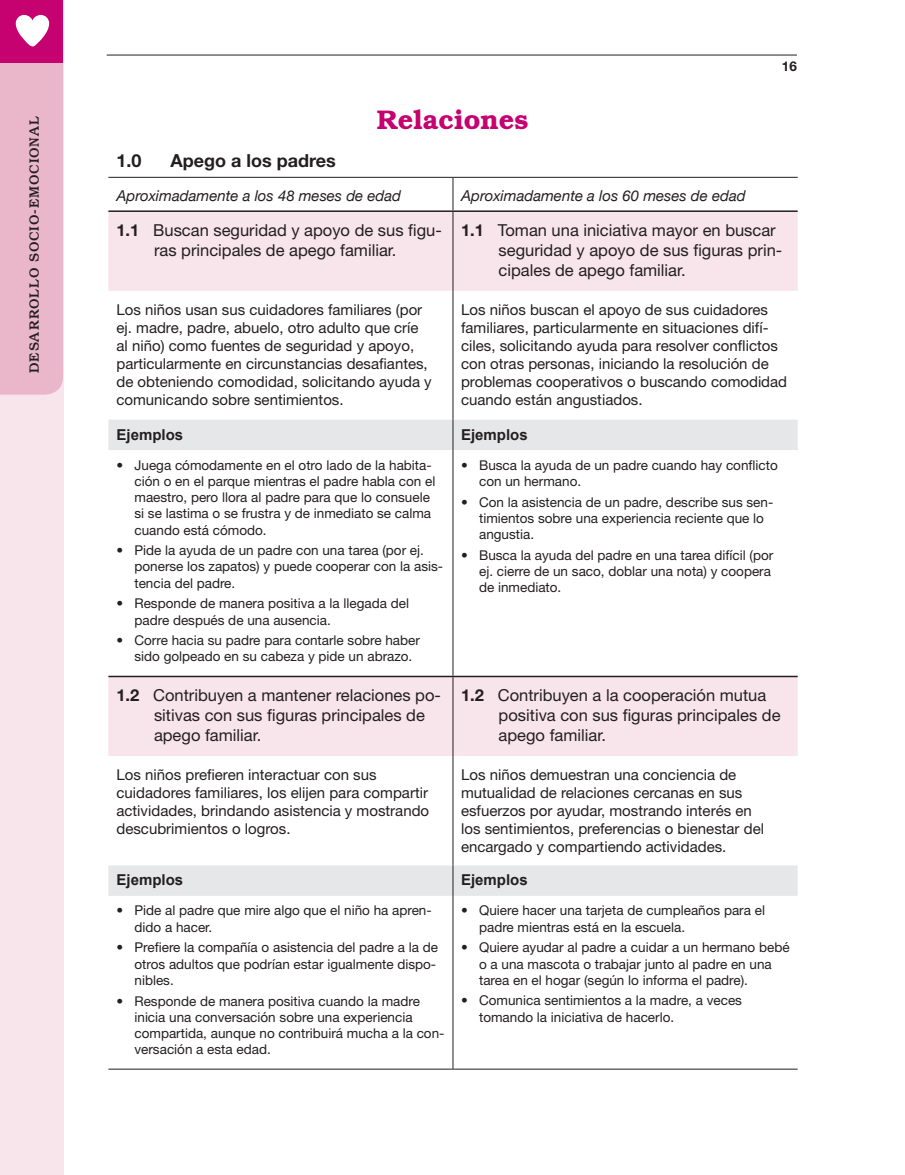
<style>
.page{position:relative;width:905px;height:1175px;background:#fff}
.page>*{position:absolute;margin:0;border:0;box-sizing:border-box;transform-origin:0 0}
.t1{font:600 27px "Bookman";color:#c60170}
.t2{font:700 18px "Helvetica Neue";color:#231f20}
.t3{font:16.5px/19.8px "Helvetica Neue";color:#231f20}
.t4{font:15px/18px "Helvetica Neue";color:#231f20}
.t5{font:italic 15px "Helvetica Neue";color:#231f20}
.t6{font:700 15px "Arial";color:#231f20}
.t7{font:13.5px/16.2px "Helvetica Neue";color:#231f20}
.t8{font:500 13.5px "Bookman";letter-spacing:.055em;color:#231f20}
.t9{font:700 13.5px "Helvetica Neue";color:#231f20}
.s1{font-weight:700}
</style>
<div class="page">
<div style="left:0;top:0;width:63px;height:1174px;background:#f8e4eb"></div>
<hr style="left:107px;top:55px;width:689px;height:1px;background:#231f20">
<svg style="left:0;top:0;width:63px;height:395px;background:#e5a0bf"></svg>
<svg style="left:108px;top:212px;width:689px;height:207px"></svg>
<svg style="left:108px;top:419px;width:689px;height:476px"></svg>
<hr style="left:108px;top:177px;width:345px;height:1px;background:#231f20">
<hr style="left:453px;top:177px;width:344px;height:1px;background:#231f20">
<hr style="left:452px;top:178px;width:1px;height:32px;background:#231f20">
<hr style="left:452px;top:212px;width:1px;height:79px;background:#231f20">
<hr style="left:452px;top:291px;width:1px;height:128px;background:#231f20">
<hr style="left:452px;top:450px;width:1px;height:225px;background:#231f20">
<hr style="left:452px;top:677px;width:1px;height:79px;background:#231f20">
<hr style="left:452px;top:756px;width:1px;height:109px;background:#231f20">
<hr style="left:452px;top:895px;width:1px;height:173px;background:#231f20">
<hr style="left:108px;top:675px;width:345px;height:2px;background:#231f20">
<hr style="left:453px;top:675px;width:344px;height:2px;background:#231f20">
<hr style="left:108px;top:210px;width:345px;height:2px;background:#231f20">
<hr style="left:453px;top:210px;width:344px;height:2px;background:#231f20">
<hr style="left:452px;top:419px;width:1px;height:31px;background:#231f20">
<hr style="left:452px;top:865px;width:1px;height:30px;background:#231f20">
<hr style="left:108px;top:1068px;width:345px;height:1px;background:#231f20">
<hr style="left:453px;top:1068px;width:344px;height:1px;background:#231f20">
<p class="t8" style="left:26px;top:373px;width:259px;rotate:-90deg">DESARROLLO SOCIO-EMOCIONAL</p>
<p class="t1" style="left:377px;top:103px;width:153px">Relaciones</p>
<p class="t9" style="left:781px;top:58px;width:17px">16</p>
<p class="t2" style="left:116px;top:149px;width:27px">1.0</p>
<p class="t2" style="left:170px;top:149px;width:167px">Apego a los padres</p>
<p class="t5" style="left:116px;top:184px;width:286px">Aproximadamente a los 48 meses de edad</p>
<p class="t3" style="left:116px;top:220px;width:327px;text-align:center"><span class="s1">1.1</span> Buscan seguridad y apoyo de sus figu&shy;ras principales de apego familiar.</p>
<p class="t4" style="left:116px;top:300px;width:317px">Los niños usan sus cuidadores familiares (por ej. madre, padre, abuelo, otro adulto que críe al niño) como fuentes de seguridad y apoyo, particularmente en circunstancias desafiantes, de obteniendo comodidad, solicitando ayuda y comunicando sobre sentimientos.</p>
<p class="t6" style="left:116px;top:424px;width:68px">Ejemplos</p>
<p class="t7" style="left:134px;top:456px;width:302px;text-indent:-18px">• Juega cómodamente en el otro lado de la habita&shy;ción o en el parque mientras el padre habla con el maestro, pero llora al padre para que lo consuele si se lastima o se frustra y de inmediato se calma cuando está cómodo.</p>
<p class="t7" style="left:134px;top:542px;width:310px;text-indent:-18px">• Pide la ayuda de un padre con una tarea (por ej. ponerse los zapatos) y puede cooperar con la asis&shy;tencia del padre.</p>
<p class="t7" style="left:134px;top:595px;width:276px;text-indent:-18px">• Responde de manera positiva a la llegada del padre después de una ausencia.</p>
<p class="t7" style="left:134px;top:632px;width:287px;text-indent:-18px">• Corre hacia su padre para contarle sobre haber sido golpeado en su cabeza y pide un abrazo.</p>
<p class="t3" style="left:154px;top:685px;width:288px;text-indent:-38px"><span class="s1">1.2</span> Contribuyen a mantener relaciones po&shy;sitivas con sus figuras principales de apego familiar.</p>
<p class="t4" style="left:116px;top:765px;width:314px">Los niños prefieren interactuar con sus cuidadores familiares, los elijen para compartir actividades, brindando asistencia y mostrando descubrimientos o logros.</p>
<p class="t6" style="left:116px;top:870px;width:68px">Ejemplos</p>
<p class="t7" style="left:134px;top:902px;width:299px;text-indent:-18px">• Pide al padre que mire algo que el niño ha apren&shy;dido a hacer.</p>
<p class="t7" style="left:134px;top:939px;width:305px;text-indent:-18px">• Prefiere la compañía o asistencia del padre a la de otros adultos que podrían estar igualmente dispo&shy;nibles.</p>
<p class="t7" style="left:134px;top:992px;width:311px;text-indent:-18px">• Responde de manera positiva cuando la madre inicia una conversación sobre una experiencia compartida, aunque no contribuirá mucha a la con&shy;versación a esta edad.</p>
<p class="t5" style="left:461px;top:184px;width:286px">Aproximadamente a los 60 meses de edad</p>
<p class="t3" style="left:498px;top:220px;width:285px;text-indent:-38px"><span class="s1">1.1</span> Toman una iniciativa mayor en buscar seguridad y apoyo de sus figuras prin&shy;cipales de apego familiar.</p>
<p class="t4" style="left:461px;top:300px;width:327px">Los niños buscan el apoyo de sus cuidadores familiares, particularmente en situaciones difí&shy;ciles, solicitando ayuda para resolver conflictos con otras personas, iniciando la resolución de problemas cooperativos o buscando comodidad cuando están angustiados.</p>
<p class="t6" style="left:461px;top:424px;width:68px">Ejemplos</p>
<p class="t7" style="left:479px;top:456px;width:300px;text-indent:-18px">• Busca la ayuda de un padre cuando hay conflicto con un hermano.</p>
<p class="t7" style="left:479px;top:493px;width:296px;text-indent:-18px">• Con la asistencia de un padre, describe sus sen&shy;timientos sobre una experiencia reciente que lo angustia.</p>
<p class="t7" style="left:479px;top:546px;width:296px;text-indent:-18px">• Busca la ayuda del padre en una tarea difícil (por ej. cierre de un saco, doblar una nota) y coopera de inmediato.</p>
<p class="t3" style="left:498px;top:685px;width:283px;text-indent:-38px"><span class="s1">1.2</span> Contribuyen a la cooperación mutua positiva con sus figuras principales de apego familiar.</p>
<p class="t4" style="left:461px;top:765px;width:304px">Los niños demuestran una conciencia de mutualidad de relaciones cercanas en sus esfuerzos por ayudar, mostrando interés en los sentimientos, preferencias o bienestar del encargado y compartiendo actividades.</p>
<p class="t6" style="left:461px;top:870px;width:68px">Ejemplos</p>
<p class="t7" style="left:479px;top:902px;width:287px;text-indent:-18px">• Quiere hacer una tarjeta de cumpleaños para el padre mientras está en la escuela.</p>
<p class="t7" style="left:479px;top:939px;width:312px;text-indent:-18px">• Quiere ayudar al padre a cuidar a un hermano bebé o a una mascota o trabajar junto al padre en una tarea en el hogar (según lo informa el padre).</p>
<p class="t7" style="left:479px;top:992px;width:264px;text-indent:-18px">• Comunica sentimientos a la madre, a veces tomando la iniciativa de hacerlo.</p>
</div>
